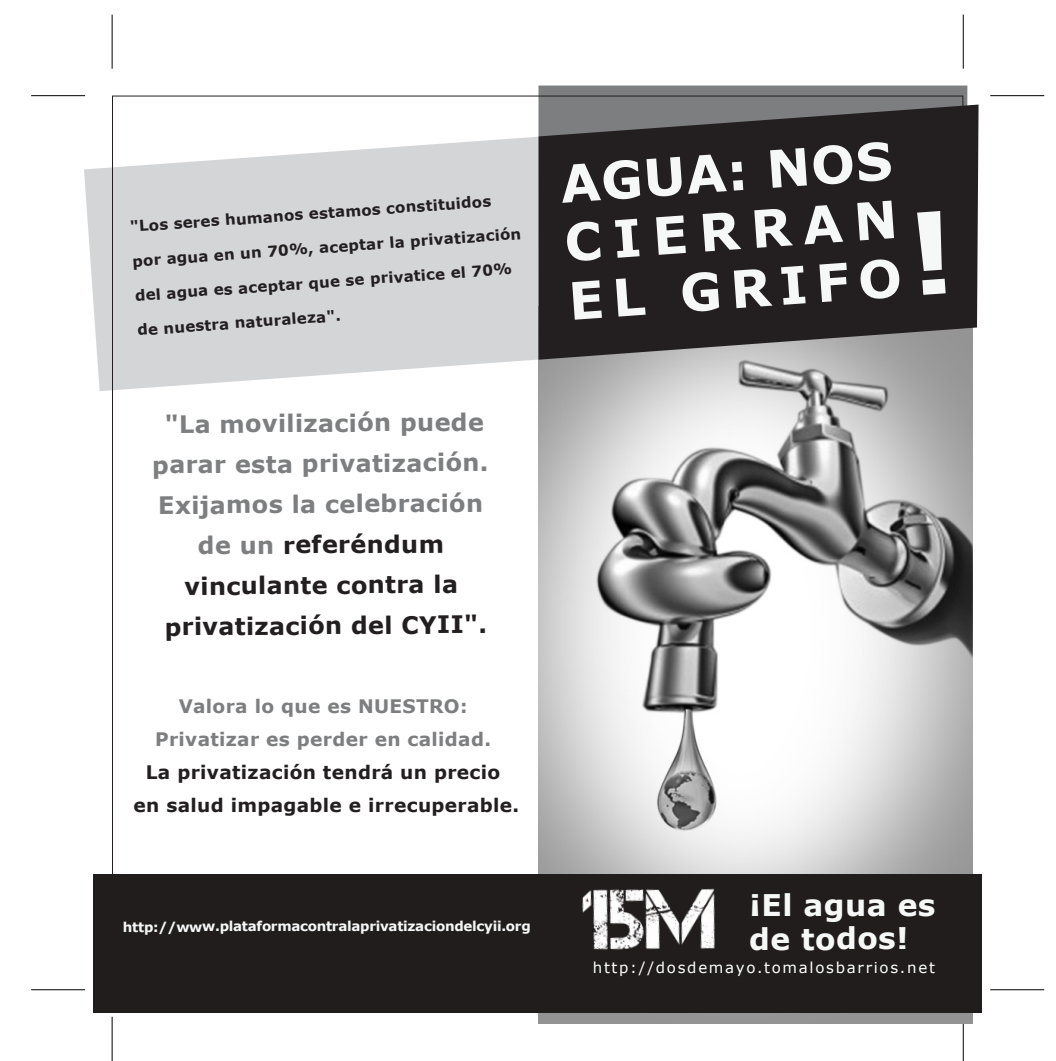
<style>
.page{position:relative;width:1056px;height:1061px;background:#fff}
.page>*{position:absolute;margin:0;border:0;box-sizing:border-box;transform-origin:0 0}
.t1{font:700 51.6px/58.7px "Verdana";color:#f6f8f8}
.t2{font:700 29.85px/33.9px "Verdana";letter-spacing:.015em;color:#f6f8f8}
.t3{font:700 24px/40.5px "Verdana";letter-spacing:.005em;color:#7d7e7f;text-align:center}
.t4{font:700 18.6px/33px "Verdana";letter-spacing:.015em;color:#231f20;text-align:center}
.t5{font:700 18.6px/33px "Verdana";letter-spacing:.015em;color:#7d7e7f;text-align:center}
.t6{font:700 15px "Verdana";color:#231f20}
.t7{font:15px "Verdana";letter-spacing:.115em;color:#fff}
.t8{font:700 13.5px "Verdana";letter-spacing:-.02em;color:#f6f8f8}
.s1{color:#231f20}
.s2{font-size:113.4px}
</style>
<div class="page">
<svg style="left:539px;top:86px;width:428px;height:19px;background:#787879"></svg>
<svg style="left:84px;top:137px;width:454px;height:254px;background:#d9d9db"></svg>
<hr style="left:112px;top:15px;width:1px;height:54px;background:#000">
<hr style="left:31px;top:95px;width:54px;height:1px;background:#000">
<hr style="left:31px;top:989px;width:54px;height:1px;background:#000">
<hr style="left:112px;top:1016px;width:1px;height:44px;background:#000">
<hr style="left:963px;top:15px;width:1px;height:54px;background:#000">
<hr style="left:990px;top:95px;width:54px;height:1px;background:#000">
<hr style="left:990px;top:989px;width:54px;height:1px;background:#000">
<hr style="left:963px;top:1016px;width:1px;height:44px;background:#000">
<img style="left:538px;top:360px;width:435px;height:663px">
<svg style="left:538px;top:105px;width:441px;height:255px;background:#322f30"></svg>
<div style="left:93px;top:874px;width:889px;height:138px;background:#211d1d"></div>
<img style="left:582px;top:888px;width:133px;height:62px">
<p class="t6" style="left:129px;top:217px;width:364px;rotate:-4deg">"Los seres humanos estamos constituidos</p>
<p class="t6" style="left:132px;top:251px;width:391px;rotate:-4deg">por agua en un 70%, aceptar la privatización</p>
<p class="t6" style="left:134px;top:286px;width:380px;rotate:-4deg">del agua es aceptar que se privatice el 70%</p>
<p class="t6" style="left:137px;top:320px;width:205px;rotate:-4deg">de nuestra naturaleza".</p>
<h3 class="t3" style="left:152px;top:402px;width:338px">"La movilización puede parar esta privatización.<br>Exijamos la celebración de un <span class="s1">referéndum vinculante contra la privatización del CYII".</span></h3>
<p class="t5" style="left:155px;top:689px;width:337px">Valora lo que es NUESTRO:<br>Privatizar es perder en calidad.</p>
<p class="t4" style="left:134px;top:755px;width:387px">La privatización tendrá un precio<br>en salud impagable e irrecuperable.</p>
<h1 class="t1" style="left:558px;top:153px;width:390px;rotate:-4deg">AGUA: NOS<br>CIERRAN<br>EL GRIFO<span class="s2">!</span></h1>
<p class="t8" style="left:123px;top:917px;width:409px">http://www.plataformacontralaprivatizaciondelcyii.org</p>
<h2 class="t2" style="left:749px;top:886px;width:188px">¡El agua es de todos!</h2>
<p class="t7" style="left:593px;top:958px;width:344px">http://dosdemayo.tomalosbarrios.net</p>
</div>
